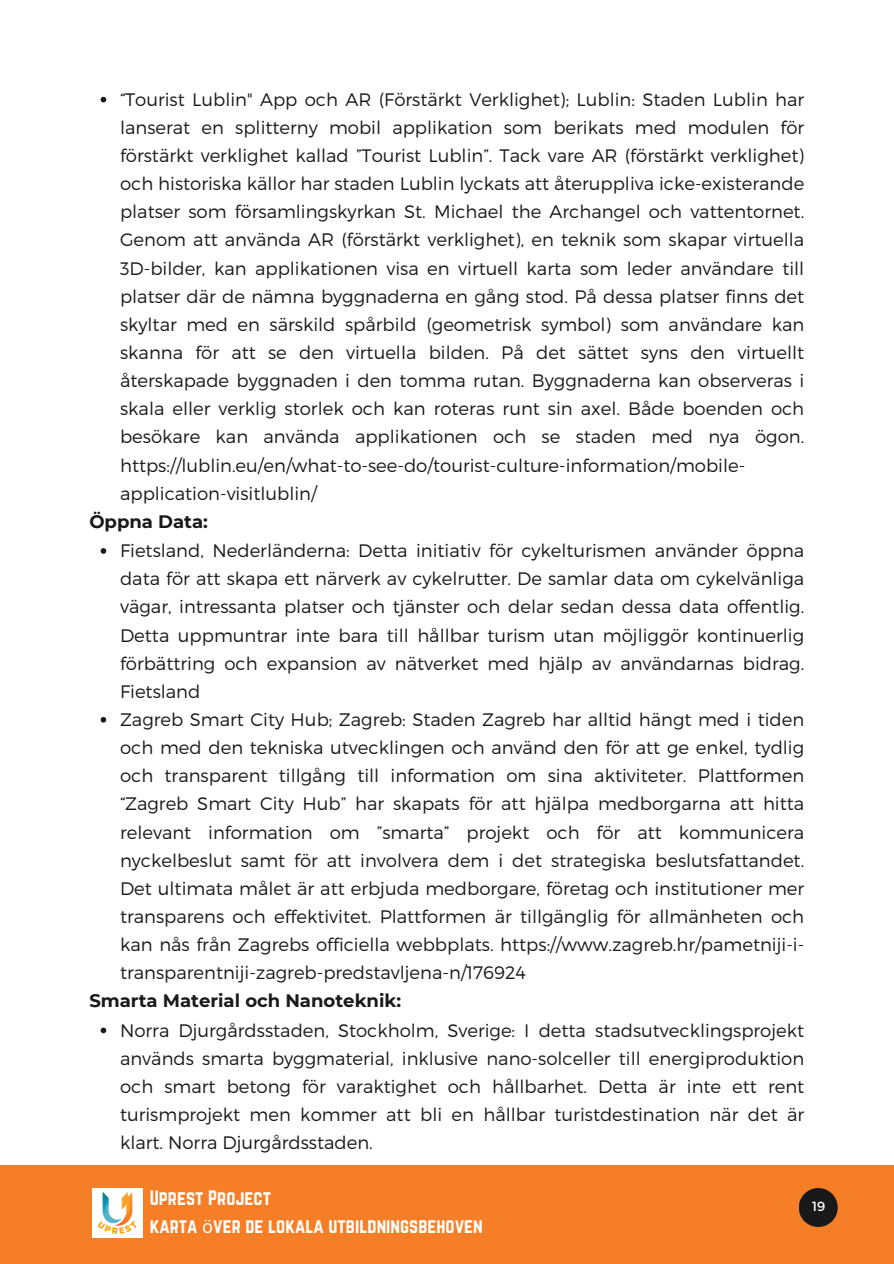
<style>
.page{position:relative;width:894px;height:1264px;background:#fff}
.page>*{position:absolute;margin:0;border:0;box-sizing:border-box;transform-origin:0 0}
.t1{font:18.15px "Norwester";color:#fff}
.t2{font:300 18px/28.2px "Montserrat";color:#191919;text-align:justify}
.t3{font:700 18px "Montserrat";color:#191919}
.t4{font:13.2px "Montserrat";color:#fff}
.s1{font-family:"Noto Sans"}
</style>
<div class="page">
<svg style="left:101px;top:97px;width:5px;height:5px"></svg>
<svg style="left:101px;top:548px;width:5px;height:6px"></svg>
<svg style="left:101px;top:717px;width:5px;height:5px"></svg>
<svg style="left:101px;top:1027px;width:5px;height:6px"></svg>
<div style="left:0;top:1165px;width:893px;height:98px;background:#f57e26"></div>
<svg style="left:799px;top:1188px;width:38px;height:38px"></svg>
<img style="left:93px;top:1188px;width:49px;height:49px">
<p class="t2" style="left:120px;top:84px;width:685px;text-align:left">“Tourist Lublin" App och AR (Förstärkt Verklighet); Lublin: Staden Lublin har lanserat en splitterny mobil applikation som berikats med modulen för förstärkt verklighet kallad ”Tourist Lublin”. Tack vare AR (förstärkt verklighet) och historiska källor har staden Lublin lyckats att återuppliva icke-existerande platser som församlingskyrkan St. Michael the Archangel och vattentornet.<br>Genom att använda AR (förstärkt verklighet), en teknik som skapar virtuella 3D-bilder, kan applikationen visa en virtuell karta som leder användare till platser där de nämna byggnaderna en gång stod. På dessa platser finns det skyltar med en särskild spårbild (geometrisk symbol) som användare kan skanna för att se den virtuella bilden. På det sättet syns den virtuellt återskapade byggnaden i den tomma rutan. Byggnaderna kan observeras i skala eller verklig storlek och kan roteras runt sin axel. Både boenden och besökare kan använda applikationen och se staden med nya ögon. https://lublin.eu/en/what-to-see-do/tourist-culture-information/mobile&shy;application-visitlublin/</p>
<h1 class="t3" style="left:89px;top:510px;width:120px">Öppna Data:</h1>
<p class="t2" style="left:120px;top:535px;width:685px">Fietsland, Nederländerna: Detta initiativ för cykelturismen använder öppna data för att skapa ett närverk av cykelrutter. De samlar data om cykelvänliga vägar, intressanta platser och tjänster och delar sedan dessa data offentlig.<br>Detta uppmuntrar inte bara till hållbar turism utan möjliggör kontinuerlig förbättring och expansion av nätverket med hjälp av användarnas bidrag.<br>Fietsland</p>
<p class="t2" style="left:120px;top:704px;width:685px">Zagreb Smart City Hub; Zagreb: Staden Zagreb har alltid hängt med i tiden och med den tekniska utvecklingen och använd den för att ge enkel, tydlig och transparent tillgång till information om sina aktiviteter. Plattformen “Zagreb Smart City Hub” har skapats för att hjälpa medborgarna att hitta relevant information om ”smarta” projekt och för att kommunicera nyckelbeslut samt för att involvera dem i det strategiska beslutsfattandet.<br>Det ultimata målet är att erbjuda medborgare, företag och institutioner mer transparens och effektivitet. Plattformen är tillgänglig för allmänheten och kan nås från Zagrebs officiella webbplats. https://www.zagreb.hr/pametniji-i&shy;transparentniji-zagreb-predstavljena-n/176924</p>
<h1 class="t3" style="left:89px;top:989px;width:313px">Smarta Material och Nanoteknik:</h1>
<p class="t2" style="left:120px;top:1015px;width:685px">Norra Djurgårdsstaden, Stockholm, Sverige: I detta stadsutvecklingsprojekt används smarta byggmaterial, inklusive nano-solceller till energiproduktion och smart betong för varaktighet och hållbarhet. Detta är inte ett rent turismprojekt men kommer att bli en hållbar turistdestination när det är klart. Norra Djurgårdsstaden.</p>
<p class="t1" style="left:150px;top:1186px;width:123px">Uprest Project</p>
<p class="t1" style="left:150px;top:1214px;width:334px">karta <span class="s1">ö</span>ver de lokala utbildningsbehoven</p>
<p class="t4" style="left:811px;top:1197px;width:15px">19</p>
</div>
